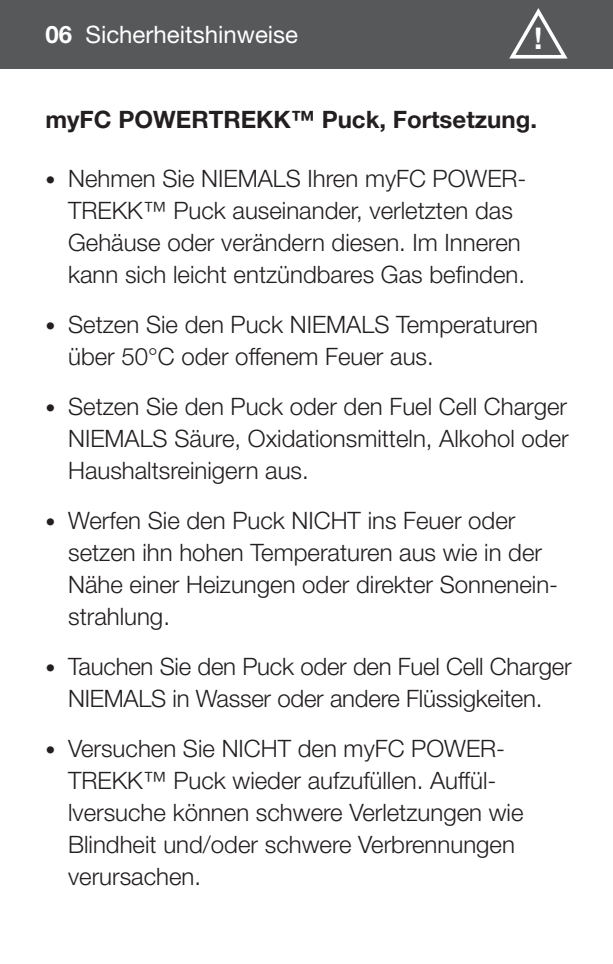
<style>
.page{position:relative;width:613px;height:964px;background:#fff}
.page>*{position:absolute;margin:0;border:0;box-sizing:border-box;transform-origin:0 0}
.t1{font:700 30px "Helvetica Neue LT Pro";color:#fff}
.t2{font:300 24px/32px "Helvetica Neue LT Pro";color:#231f20}
.t3{font:700 24px "Helvetica Neue LT Pro";color:#231f20}
.t4{font:24px "Helvetica Neue LT Pro";color:#fff}
.s1{font-weight:700}
.s2{font-size:20px}
</style>
<div class="page">
<div style="left:0;top:0;width:612px;height:68px;background:#57585a"></div>
<svg style="left:509px;top:8px;width:59px;height:51px"></svg>
<p class="t4" style="left:45px;top:20px;width:254px"><span class="s1">06</span> Sicherheitshinweise</p>
<p class="t1" style="left:534px;top:20px;width:10px">!</p>
<p class="t3" style="left:45px;top:104px;width:493px">myFC POWERTREKK™ Puck, Fortsetzung.</p>
<p class="t2" style="left:68px;top:162px;width:459px;text-indent:-23px"><span class="s2">•</span> Nehmen Sie NIEMALS Ihren myFC POWER-TREKK™ Puck auseinander, verletzten das Gehäuse oder verändern diesen. Im Inneren kann sich leicht entzündbares Gas befinden.</p>
<p class="t2" style="left:68px;top:308px;width:471px;text-indent:-23px"><span class="s2">•</span> Setzen Sie den Puck NIEMALS Temperaturen über 50°C oder offenem Feuer aus.</p>
<p class="t2" style="left:68px;top:390px;width:502px;text-align:justify;text-indent:-23px"><span class="s2">•</span> Setzen Sie den Puck oder den Fuel Cell Charger NIEMALS Säure, Oxidationsmitteln, Alkohol oder Haushaltsreinigern aus.</p>
<p class="t2" style="left:68px;top:504px;width:491px;text-indent:-23px"><span class="s2">•</span> Werfen Sie den Puck NICHT ins Feuer oder setzen ihn hohen Temperaturen aus wie in der Nähe einer Heizungen oder direkter Sonnenein&shy;strahlung.</p>
<p class="t2" style="left:45px;top:650px;width:527px;text-align:center"><span class="s2">•</span> Tauchen Sie den Puck oder den Fuel Cell Charger<br>NIEMALS in Wasser oder andere Flüssigkeiten.</p>
<p class="t2" style="left:68px;top:732px;width:456px;text-indent:-23px"><span class="s2">•</span> Versuchen Sie NICHT den myFC POWER-TREKK™ Puck wieder aufzufüllen. Auffül&shy;lversuche können schwere Verletzungen wie Blindheit und/oder schwere Verbrennungen verursachen.</p>
</div>
